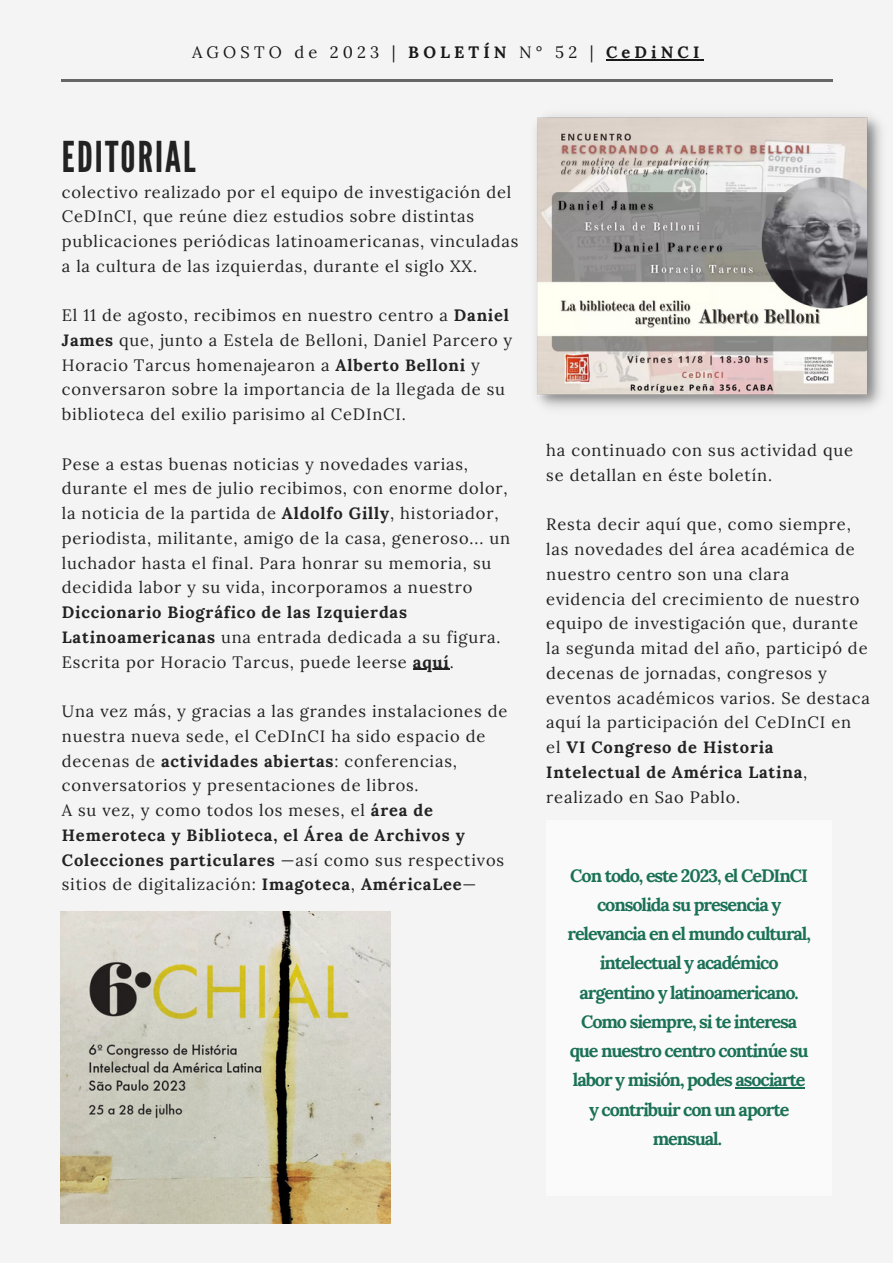
<style>
.page{position:relative;width:893px;height:1264px;background:#fff}
.page>*{position:absolute;margin:0;border:0;box-sizing:border-box;transform-origin:0 0}
.t1{font:42.45px "League Gothic";letter-spacing:.05em;color:#222}
.t2{font:700 18px/29.2px "Lora";letter-spacing:-.06em;color:#1a7155;text-align:center}
.t3{font:16.5px/24.8px "Lora";letter-spacing:.05em;color:#222}
.t4{font:700 16.5px/24.8px "Lora";letter-spacing:.05em;color:#222}
.t5{font:16.5px "Lora";letter-spacing:.25em;color:#191919}
.s1{font-weight:700}
.s2{font-weight:400}
</style>
<div class="page">
<div style="left:0;top:0;width:892px;height:1262px;background:#f4f4f4"></div>
<img style="left:61px;top:911px;width:329px;height:312px">
<hr style="left:61px;top:79px;width:771px;height:2px;background:#666">
<img style="left:536px;top:115px;width:346px;height:293px">
<hr style="left:413px;top:668px;width:37px;height:2px;background:#222">
<hr style="left:606px;top:59px;width:97px;height:1px;background:#191919">
<div style="left:546px;top:820px;width:285px;height:375px;background:#fff"></div>
<hr style="left:735px;top:1087px;width:69px;height:1px;background:#1a7155">
<p class="t5" style="left:192px;top:42px;width:508px">AGOSTO de 2023 | <span class="s1">BOLETÍN</span> N° 52 | <span class="s1">CeDiNCI</span></p>
<p class="t1" style="left:62px;top:132px;width:135px">EDITORIAL</p>
<p class="t3" style="left:62px;top:179px;width:458px">colectivo realizado por el equipo de investigación del CeDInCI, que reúne diez estudios sobre distintas publicaciones periódicas latinoamericanas, vinculadas a la cultura de las izquierdas, durante el siglo XX.</p>
<p class="t3" style="left:62px;top:303px;width:452px">El 11 de agosto, recibimos en nuestro centro a <span class="s1">Daniel James</span> que, junto a Estela de Belloni, Daniel Parcero y Horacio Tarcus homenajearon a <span class="s1">Alberto Belloni</span> y conversaron sobre la importancia de la llegada de su biblioteca del exilio parisimo al CeDInCI.</p>
<p class="t3" style="left:62px;top:451px;width:449px">Pese a estas buenas noticias y novedades varias, durante el mes de julio recibimos, con enorme dolor, la noticia de la partida de <span class="s1">Aldolfo Gilly</span>, historiador, periodista, militante, amigo de la casa, generoso... un luchador hasta el final. Para honrar su memoria, su decidida labor y su vida, incorporamos a nuestro <span class="s1">Diccionario Biográfico de las Izquierdas Latinoamericanas</span> una entrada dedicada a su figura.<br>Escrita por Horacio Tarcus, puede leerse <span class="s1">aquí</span>.</p>
<p class="t3" style="left:62px;top:698px;width:447px">Una vez más, y gracias a las grandes instalaciones de nuestra nueva sede, el CeDInCI ha sido espacio de decenas de <span class="s1">actividades abiertas</span>: conferencias, conversatorios y presentaciones de libros.</p>
<p class="t4" style="left:62px;top:797px;width:443px"><span class="s2">A su vez, y como todos los meses, el</span> área de Hemeroteca y Biblioteca, el Área de Archivos y Colecciones particulares <span class="s2">—así como sus respectivos sitios de digitalización:</span> Imagoteca<span class="s2">,</span> AméricaLee<span class="s2">—</span></p>
<p class="t3" style="left:546px;top:438px;width:308px">ha continuado con sus actividad que se detallan en éste boletín.</p>
<p class="t3" style="left:546px;top:512px;width:325px">Resta decir aquí que, como siempre, las novedades del área académica de nuestro centro son una clara evidencia del crecimiento de nuestro equipo de investigación que, durante la segunda mitad del año, participó de decenas de jornadas, congresos y eventos académicos varios. Se destaca aquí la participación del CeDInCI en<br>el <span class="s1">VI Congreso de Historia Intelectual de América Latina</span>, realizado en Sao Pablo.</p>
<p class="t2" style="left:567px;top:860px;width:245px">Con todo, este 2023, el CeDInCI consolida su presencia y relevancia en el mundo cultural, intelectual y académico argentino y latinoamericano.<br>Como siempre, si te interesa que nuestro centro continúe su labor y misión, podes asociarte y contribuir con un aporte mensual.</p>
</div>
